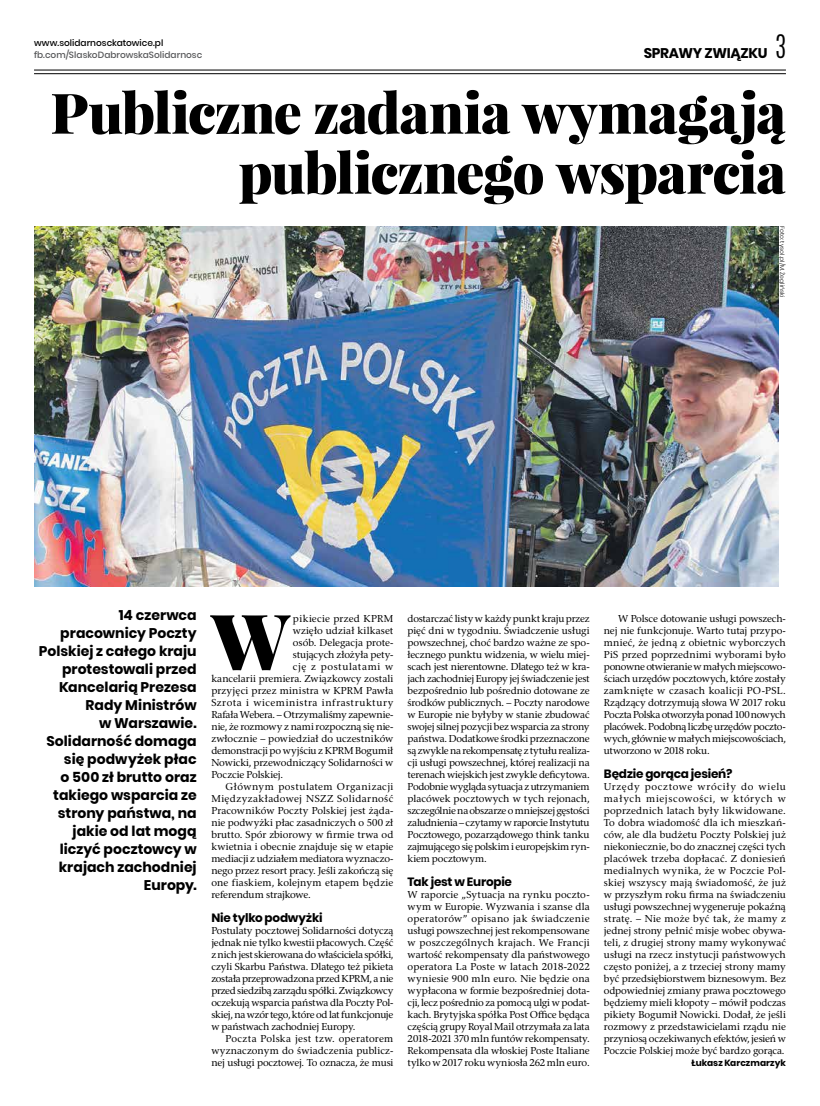
<style>
.page{position:relative;width:820px;height:1106px;background:#fff}
.page>*{position:absolute;margin:0;border:0;box-sizing:border-box;transform-origin:0 0}
.t1{font:900 77.7px "Playfair Display";color:#000}
.t2{font:900 56px/60px "Playfair Display";letter-spacing:-.025em;color:#000;text-align:right}
.t3{font:700 14px/18px "Poppins";color:#000;text-align:right}
.t4{font:700 14px "Poppins";letter-spacing:-.025em;color:#000}
.t5{font:700 12px "Poppins";letter-spacing:-.02em;color:#000}
.t6{font:10px/12px "Rashel EFN";letter-spacing:-.005em;color:#000;text-align:justify}
.t7{font:10px "Rashel EFN";letter-spacing:.02em;color:#000}
.t8{font:10px "Rashel EFN";letter-spacing:.055em;color:#000}
.t9{font:10px "Rashel EFN";letter-spacing:.015em;color:#000}
.t10{font:10px "Rashel EFN";letter-spacing:.04em;color:#000}
.t11{font:10px "Rashel EFN";letter-spacing:.045em;color:#000}
.t12{font:10px "Rashel EFN";letter-spacing:.025em;color:#000}
.t13{font:10px "Rashel EFN";letter-spacing:.06em;color:#000}
.t14{font:500 9px "Poppins";color:#58595b}
.t15{font:500 9px "Poppins";color:#000}
.t16{font:700 9px "Poppins";letter-spacing:.005em;color:#000}
.t17{font:300 6px "Poppins";letter-spacing:.015em;color:#000}
.s1{font-family:"Antonio";font-weight:300;font-size:27px}
</style>
<div class="page">
<img style="left:34px;top:226px;width:744px;height:360px">
<hr style="left:34px;top:70px;width:751px;height:1px;background:#000">
<hr style="left:34px;top:73px;width:751px;height:1px;background:#000">
<h3 class="t4" style="left:643px;top:45px;width:144px">SPRAWY ZWIĄZKU <span class="s1">3</span></h3>
<h2 class="t2" style="left:50px;top:82px;width:736px">Publiczne zadania wymagają publicznego wsparcia</h2>
<p class="t15" style="left:34px;top:38px;width:131px">www.solidarnosckatowice.pl</p>
<p class="t14" style="left:34px;top:50px;width:170px">fb.com/SlaskoDabrowskaSolidarnosc</p>
<p class="t17" style="left:785px;top:226px;width:73px;rotate:90deg">Foto: tysol.pl/M. Żegliński</p>
<p class="t3" style="left:39px;top:606px;width:159px">14 czerwca pracownicy Poczty<br>Polskiej z całego kraju protestowali przed<br>Kancelarią Prezesa<br>Rady Ministrów<br>w Warszawie.<br>Solidarność domaga się podwyżek płac<br>o 500 zł brutto oraz takiego wsparcia ze strony państwa, na jakie od lat mogą liczyć pocztowcy w krajach zachodniej<br>Europy.</p>
<h1 class="t1" style="left:211px;top:591px;width:80px">W</h1>
<p class="t12" style="left:293px;top:612px;width:102px">pikiecie przed KPRM</p>
<p class="t7" style="left:293px;top:624px;width:102px">wzięło udział kilkaset</p>
<p class="t6" style="left:293px;top:636px;width:102px">osób. Delegacja prote-</p>
<p class="t6" style="left:293px;top:648px;width:102px">stujących złożyła pety-</p>
<p class="t13" style="left:293px;top:660px;width:102px">cję z postulatami w</p>
<p class="t6" style="left:211px;top:672px;width:183px">kancelarii premiera. Związkowcy zostali</p>
<p class="t7" style="left:211px;top:684px;width:183px">przyjęci przez ministra w KPRM Pawła</p>
<p class="t8" style="left:211px;top:696px;width:183px">Szrota i wiceministra infrastruktury</p>
<p class="t6" style="left:211px;top:708px;width:183px">Rafała Webera. – Otrzymaliśmy zapewnie-</p>
<p class="t6" style="left:211px;top:720px;width:183px">nie, że rozmowy z nami rozpoczną się nie-</p>
<p class="t6" style="left:211px;top:732px;width:183px">zwłocznie – powiedział do uczestników</p>
<p class="t6" style="left:211px;top:744px;width:183px">demonstracji po wyjściu z KPRM Bogumił</p>
<p class="t6" style="left:211px;top:756px;width:183px">Nowicki, przewodniczący Solidarności w</p>
<p class="t6" style="left:211px;top:768px;width:73px">Poczcie Polskiej.</p>
<p class="t11" style="left:225px;top:780px;width:169px">Głównym postulatem Organizacji</p>
<p class="t10" style="left:211px;top:792px;width:183px">Międzyzakładowej NSZZ Solidarność</p>
<p class="t6" style="left:211px;top:804px;width:183px">Pracowników Poczty Polskiej jest żąda-</p>
<p class="t6" style="left:211px;top:816px;width:183px">nie podwyżki płac zasadniczych o 500 zł</p>
<p class="t6" style="left:211px;top:828px;width:183px">brutto. Spór zbiorowy w firmie trwa od</p>
<p class="t6" style="left:211px;top:840px;width:183px">kwietnia i obecnie znajduje się w etapie</p>
<p class="t6" style="left:211px;top:852px;width:183px">mediacji z udziałem mediatora wyznaczo-</p>
<p class="t6" style="left:211px;top:864px;width:183px">nego przez resort pracy. Jeśli zakończą się</p>
<p class="t9" style="left:211px;top:876px;width:183px">one fiaskiem, kolejnym etapem będzie</p>
<p class="t6" style="left:211px;top:888px;width:101px">referendum strajkowe.</p>
<p class="t5" style="left:211px;top:911px;width:113px">Nie tylko podwyżki</p>
<p class="t6" style="left:211px;top:924px;width:183px">Postulaty pocztowej Solidarności dotyczą jednak nie tylko kwestii płacowych. Część z nich jest skierowana do właściciela spółki, czyli Skarbu Państwa. Dlatego też pikieta została przeprowadzona przed KPRM, a nie przed siedzibą zarządu spółki. Związkowcy oczekują wsparcia państwa dla Poczty Pol&shy;skiej, na wzór tego, które od lat funkcjonuje w państwach zachodniej Europy.</p>
<p class="t6" style="left:211px;top:1032px;width:183px;text-indent:14px">Poczta Polska jest tzw. operatorem wyznaczonym do świadczenia publicz&shy;nej usługi pocztowej. To oznacza, że musi</p>
<p class="t6" style="left:407px;top:612px;width:183px">dostarczać listy w każdy punkt kraju przez pięć dni w tygodniu. Świadczenie usługi powszechnej, choć bardzo ważne ze spo&shy;łecznego punktu widzenia, w wielu miej&shy;scach jest nierentowne. Dlatego też w kra&shy;jach zachodniej Europy jej świadczenie jest bezpośrednio lub pośrednio dotowane ze środków publicznych. – Poczty narodowe w Europie nie byłyby w stanie zbudować swojej silnej pozycji bez wsparcia za strony państwa. Dodatkowe środki przeznaczone są zwykle na rekompensatę z tytułu realiza&shy;cji usługi powszechnej, której realizacji na terenach wiejskich jest zwykle deficytowa.<br>Podobnie wygląda sytuacja z utrzymaniem placówek pocztowych w tych rejonach, szczególnie na obszarze o mniejszej gęstości zaludnienia – czytamy w raporcie Instytutu Pocztowego, pozarządowego think tanku zajmującego się polskim i europejskim ryn&shy;kiem pocztowym.</p>
<p class="t5" style="left:407px;top:875px;width:106px">Tak jest w Europie</p>
<p class="t6" style="left:407px;top:888px;width:183px">W raporcie „Sytuacja na rynku poczto&shy;wym w Europie. Wyzwania i szanse dla operatorów” opisano jak świadczenie usługi powszechnej jest rekompensowane w poszczególnych krajach. We Francji wartość rekompensaty dla państwowego operatora La Poste w latach 2018-2022 wyniesie 900 mln euro. Nie będzie ona wypłacona w formie bezpośredniej dota&shy;cji, lecz pośrednio za pomocą ulgi w podat&shy;kach. Brytyjska spółka Post Office będąca częścią grupy Royal Mail otrzymała za lata 2018-2021 370 mln funtów rekompensaty.<br>Rekompensata dla włoskiej Poste Italiane tylko w 2017 roku wyniosła 262 mln euro.</p>
<p class="t6" style="left:603px;top:612px;width:183px;text-indent:14px">W Polsce dotowanie usługi powszech&shy;nej nie funkcjonuje. Warto tutaj przypo&shy;mnieć, że jedną z obietnic wyborczych PiS przed poprzednimi wyborami było ponowne otwieranie w małych miejscowo&shy;ściach urzędów pocztowych, które zostały zamknięte w czasach koalicji PO-PSL.<br>Rządzący dotrzymują słowa W 2017 roku Poczta Polska otworzyła ponad 100 nowych placówek. Podobną liczbę urzędów poczto&shy;wych, głównie w małych miejscowościach, utworzono w 2018 roku.</p>
<p class="t5" style="left:603px;top:767px;width:130px">Będzie gorąca jesień?</p>
<p class="t6" style="left:603px;top:780px;width:183px">Urzędy pocztowe wróciły do wielu małych miejscowości, w których w poprzednich latach były likwidowane.<br>To dobra wiadomość dla ich mieszkań&shy;ców, ale dla budżetu Poczty Polskiej już niekoniecznie, bo do znacznej części tych placówek trzeba dopłacać. Z doniesień medialnych wynika, że w Poczcie Pol&shy;skiej wszyscy mają świadomość, że już w przyszłym roku firma na świadczeniu usługi powszechnej wygeneruje pokaźną stratę. – Nie może być tak, że mamy z jednej strony pełnić misje wobec obywa&shy;teli, z drugiej strony mamy wykonywać usługi na rzecz instytucji państwowych często poniżej, a z trzeciej strony mamy być przedsiębiorstwem biznesowym. Bez odpowiedniej zmiany prawa pocztowego będziemy mieli kłopoty – mówił podczas pikiety Bogumił Nowicki. Dodał, że jeśli rozmowy z przedstawicielami rządu nie przyniosą oczekiwanych efektów, jesień w Poczcie Polskiej może być bardzo gorąca.</p>
<p class="t16" style="left:691px;top:1058px;width:96px">Łukasz Karczmarzyk</p>
</div>
